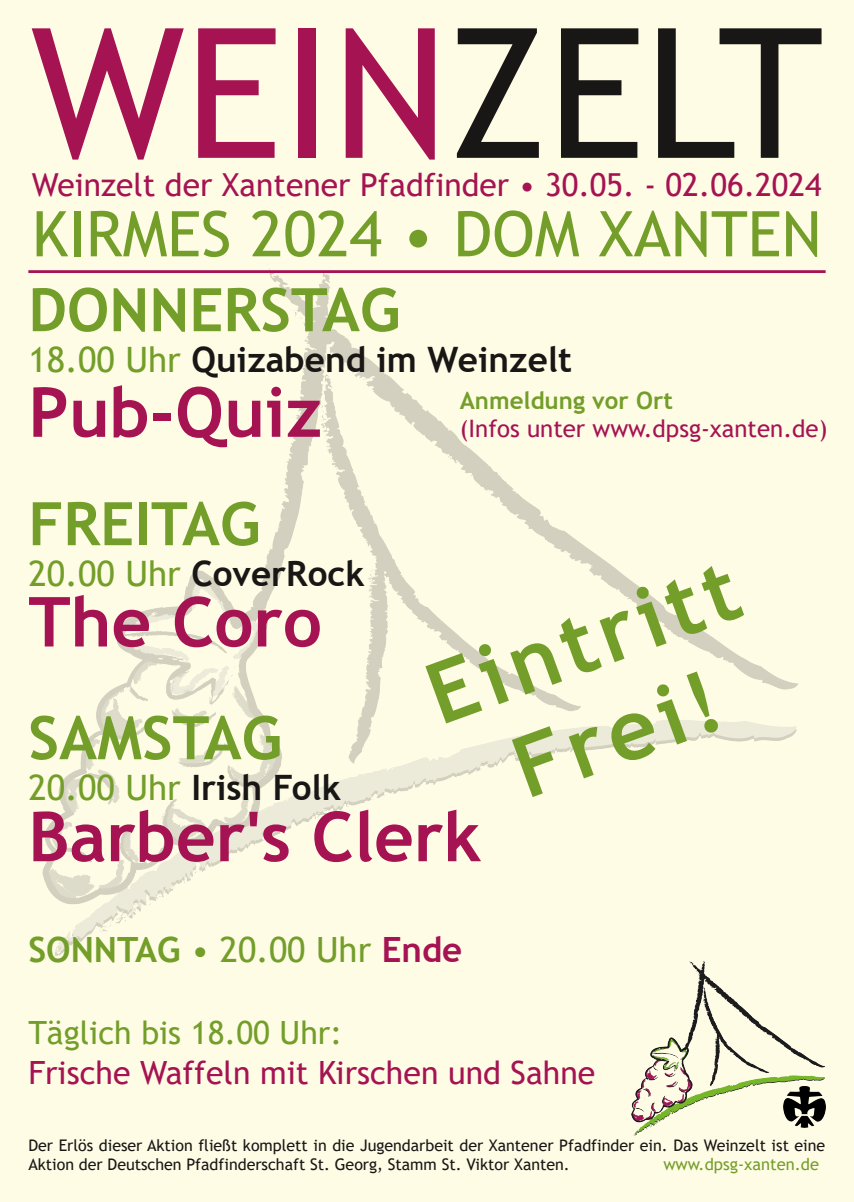
<style>
.page{position:relative;width:854px;height:1202px;background:#fff}
.page>*{position:absolute;margin:0;border:0;box-sizing:border-box;transform-origin:0 0}
.t1{font:181px "Trebuchet MS";color:#a51353}
.t2{font:700 85px/98.7px "Trebuchet MS";color:#739e2a;text-align:center}
.t3{font:700 69px "Trebuchet MS";color:#a51353}
.t4{font:63px "Trebuchet MS";color:#739e2a}
.t5{font:700 60px "Trebuchet MS";color:#739e2a}
.t6{font:700 35px "Trebuchet MS";color:#181715}
.t7{font:34.8px "Trebuchet MS";color:#739e2a}
.t8{font:32px "Trebuchet MS";color:#a51353}
.t9{font:32px "Trebuchet MS";color:#739e2a}
.t10{font:31.7px "Trebuchet MS";color:#a51353}
.t11{font:24px "Trebuchet MS";color:#a51353}
.t12{font:700 24px "Trebuchet MS";color:#739e2a}
.t13{font:16.5px "Trebuchet MS";color:#739e2a}
.t14{font:16px/18.6px "Trebuchet MS";color:#181715}
.s1{color:#181715}
.s2{font-weight:400;color:#739e2a}
.s3{font-weight:700}
.s4{font-weight:700;color:#a51353}
</style>
<div class="page">
<div style="left:0;top:0;width:853px;height:1202px;background:#fffce6"></div>
<img style="left:43px;top:269px;width:756px;height:690px">
<img style="left:631px;top:961px;width:195px;height:175px">
<img style="left:783px;top:1086px;width:42px;height:42px">
<hr style="left:28px;top:270px;width:797px;height:3px;background:#a51353">
<h1 class="t1" style="left:31px;top:-12px;width:793px">WEIN<span class="s1">ZELT</span></h1>
<h3 class="t10" style="left:32px;top:167px;width:791px">Weinzelt der Xantener Pfadfinder • 30.05. ‐ 02.06.2024</h3>
<h3 class="t4" style="left:32px;top:197px;width:790px">KIRMES 2024 • DOM XANTEN</h3>
<h3 class="t5" style="left:28px;top:275px;width:373px">DONNERSTAG</h3>
<h3 class="t6" style="left:28px;top:339px;width:545px"><span class="s2">18.00 Uhr</span> Quizabend im Weinzelt</h3>
<h3 class="t3" style="left:28px;top:372px;width:295px">Pub‐Quiz</h3>
<h3 class="t5" style="left:28px;top:489px;width:233px">FREITAG</h3>
<h3 class="t6" style="left:28px;top:553px;width:337px"><span class="s2">20.00 Uhr</span> CoverRock</h3>
<h3 class="t3" style="left:28px;top:582px;width:295px">The Coro</h3>
<h3 class="t5" style="left:28px;top:703px;width:255px">SAMSTAG</h3>
<h3 class="t6" style="left:28px;top:767px;width:314px"><span class="s2">20.00 Uhr</span> Irish Folk</h3>
<h3 class="t12" style="left:459px;top:386px;width:214px">Anmeldung vor Ort</h3>
<h3 class="t11" style="left:459px;top:414px;width:369px">(Infos unter www.dpsg‐xanten.de)</h3>
<h2 class="t2" style="left:413px;top:651px;width:327px;rotate:-20deg">Eintritt<br>Frei!</h2>
<h3 class="t3" style="left:28px;top:796px;width:454px">Barber's Clerk</h3>
<h3 class="t7" style="left:28px;top:930px;width:435px"><span class="s3">SONNTAG</span> • 20.00 Uhr <span class="s4">Ende</span></h3>
<h3 class="t9" style="left:28px;top:1014px;width:315px">Täglich bis 18.00 Uhr:</h3>
<h3 class="t8" style="left:28px;top:1054px;width:568px">Frische Waffeln mit Kirschen und Sahne</h3>
<p class="t14" style="left:28px;top:1136px;width:798px">Der Erlös dieser Aktion fließt komplett in die Jugendarbeit der Xantener Pfadfinder ein. Das Weinzelt ist eine<br>Aktion der Deutschen Pfadfinderschaft St. Georg, Stamm St. Viktor Xanten.</p>
<p class="t13" style="left:663px;top:1154px;width:157px">www.dpsg‐xanten.de</p>
</div>
